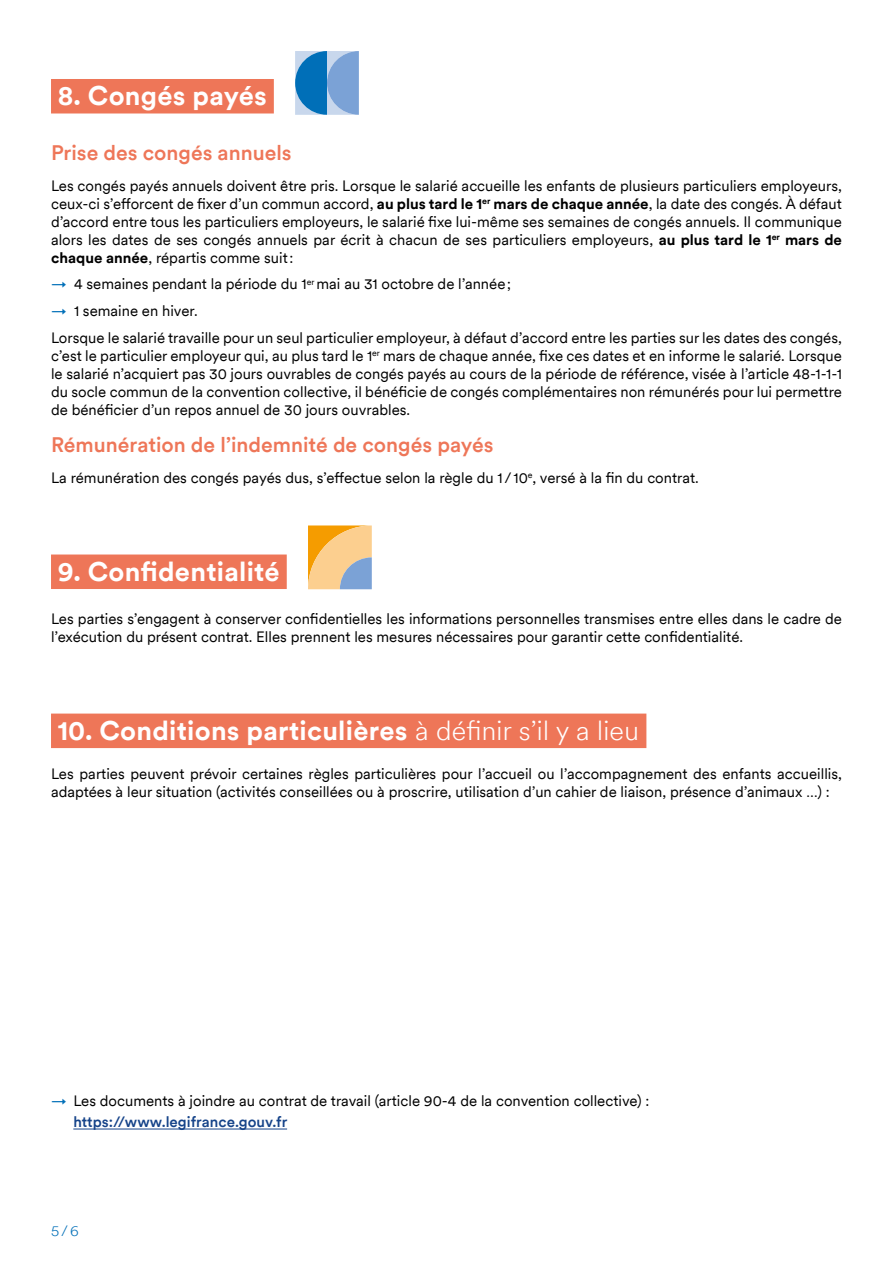
<style>
.page{position:relative;width:893px;height:1263px;background:#fff}
.page>*{position:absolute;margin:0;border:0;box-sizing:border-box;transform-origin:0 0}
.Texte_courant{font:700 27px "Circular";letter-spacing:.01em;color:#fff}
.Titre_H1_surligné{font:700 27px "Circular";letter-spacing:.01em;color:#fff}
.Sous_titre{font:500 21px "Circular";color:#ee7658}
.Texte_courant-2{font:15px/18px "Circular";color:#000}
.t1{font:300 15px "Circular";color:#006fb8}
.s1{font-weight:700}
.s2{color:#006fb8}
.s3{font-weight:300}
.s4{font-weight:500;color:#154389}
</style>
<div class="page">
<div style="left:51px;top:79px;width:223px;height:34px;background:#ee7658"></div>
<div style="left:51px;top:554px;width:236px;height:35px;background:#ee7658"></div>
<div style="left:51px;top:713px;width:595px;height:35px;background:#ee7658"></div>
<hr style="left:73px;top:1128px;width:214px;height:1px;background:#154389">
<svg style="left:295px;top:51px;width:64px;height:64px;background:#5c9acf"></svg>
<svg style="left:308px;top:525px;width:64px;height:64px;background:#e1bc80"></svg>
<h1 class="Titre_H1_surligné" style="left:58px;top:77px;width:211px">8. Congés payés</h1>
<h2 class="Sous_titre" style="left:51px;top:139px;width:242px">Prise des congés annuels</h2>
<p class="Texte_courant-2" style="left:51px;top:176px;width:792px;text-align:justify">Les congés payés annuels doivent être pris. Lorsque le salarié accueille les enfants de plusieurs particuliers employeurs, ceux-ci s’efforcent de fixer d’un commun accord, <span class="s1">au plus tard le 1</span><sup>er</sup> <span class="s1">mars de chaque année</span>, la date des congés. À défaut d’accord entre tous les particuliers employeurs, le salarié fixe lui-même ses semaines de congés annuels. Il communique alors les dates de ses congés annuels par écrit à chacun de ses particuliers employeurs, <span class="s1">au plus tard le 1</span><sup>er</sup> <span class="s1">mars de chaque année</span>, répartis comme suit:</p>
<p class="Texte_courant-2" style="left:51px;top:275px;width:462px"><span class="s2">→</span> 4 semaines pendant la période du 1<sup>er</sup> mai au 31 octobre de l’année;</p>
<p class="Texte_courant-2" style="left:51px;top:301px;width:148px"><span class="s2">→</span> 1 semaine en hiver.</p>
<p class="Texte_courant-2" style="left:51px;top:328px;width:792px;text-align:justify">Lorsque le salarié travaille pour un seul particulier employeur, à défaut d’accord entre les parties sur les dates des congés, c’est le particulier employeur qui, au plus tard le 1<sup>er</sup> mars de chaque année, fixe ces dates et en informe le salarié. Lorsque le salarié n’acquiert pas 30 jours ouvrables de congés payés au cours de la période de référence, visée à l’article 48-1-1-1 du socle commun de la convention collective, il bénéficie de congés complémentaires non rémunérés pour lui permettre de bénéficier d’un repos annuel de 30 jours ouvrables.</p>
<h2 class="Sous_titre" style="left:51px;top:431px;width:444px">Rémunération de l’indemnité de congés payés</h2>
<p class="Texte_courant-2" style="left:51px;top:468px;width:649px">La rémunération des congés payés dus, s’effectue selon la règle du 1 / 10<sup>e</sup>, versé à la fin du contrat.</p>
<h1 class="Titre_H1_surligné" style="left:58px;top:553px;width:224px">9. Confidentialité</h1>
<p class="Texte_courant-2" style="left:51px;top:609px;width:792px">Les parties s’engagent à conserver confidentielles les informations personnelles transmises entre elles dans le cadre de l’exécution du présent contrat. Elles prennent les mesures nécessaires pour garantir cette confidentialité.</p>
<p class="Texte_courant" style="left:58px;top:712px;width:583px">10. Conditions particulières <span class="s3">à définir s’il y a lieu</span></p>
<p class="Texte_courant-2" style="left:51px;top:764px;width:792px">Les parties peuvent prévoir certaines règles particulières pour l’accueil ou l’accompagnement des enfants accueillis, adaptées à leur situation (activités conseillées ou à proscrire, utilisation d’un cahier de liaison, présence d’animaux …) :</p>
<p class="Texte_courant-2" style="left:73px;top:1090px;width:577px;line-height:21px;text-indent:-22px"><span class="s2">→</span> Les documents à joindre au contrat de travail (article 90-4 de la convention collective) : <span class="s4">https://www.legifrance.gouv.fr</span></p>
<p class="t1" style="left:51px;top:1221px;width:29px">5/6</p>
</div>
